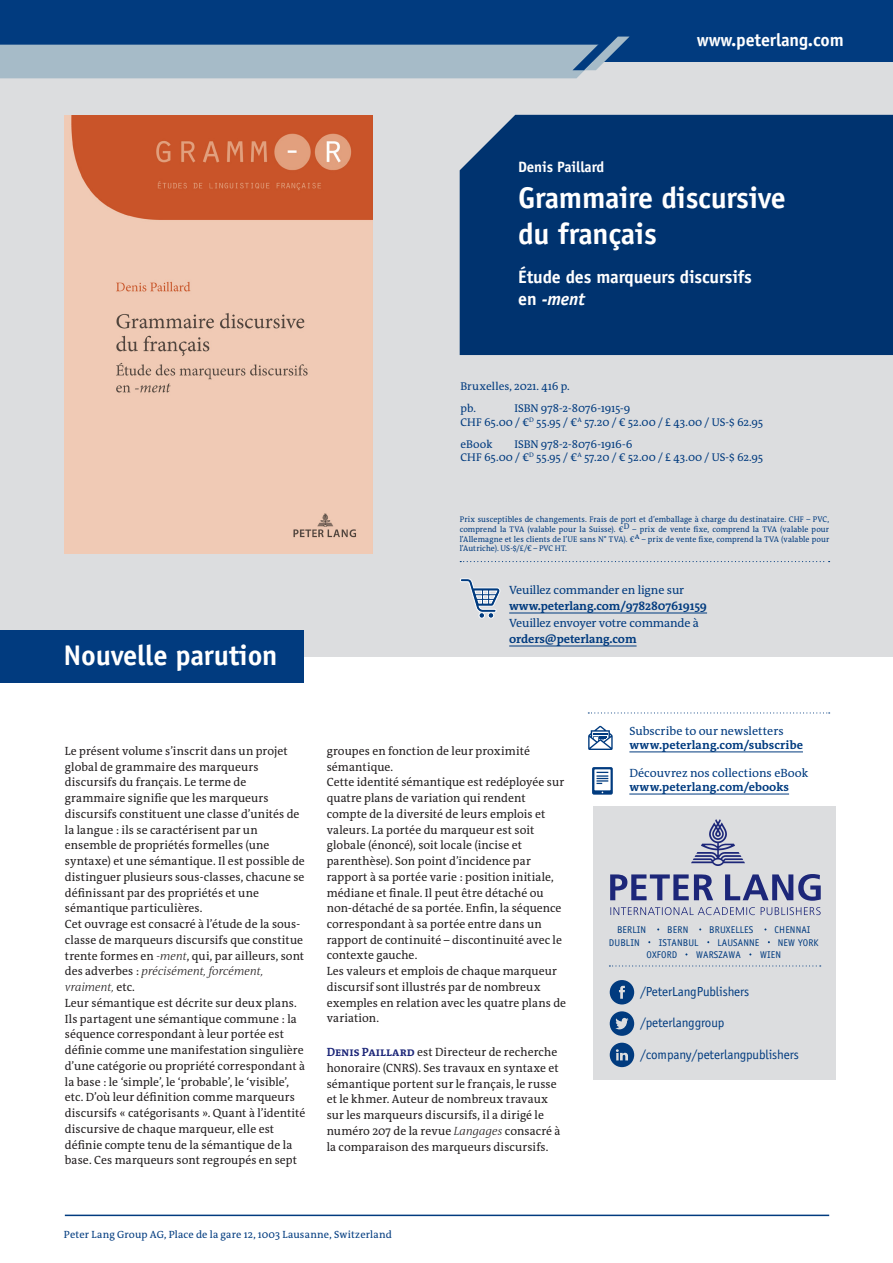
<style>
.page{position:relative;width:893px;height:1263px;background:#fff}
.page>*{position:absolute;margin:0;border:0;box-sizing:border-box;transform-origin:0 0}
.t1{font:700 30px/36px "Officina Sans";letter-spacing:-.01em;color:#fff}
.t2{font:700 28.5px "Officina Sans";letter-spacing:-.01em;color:#fff}
.t3{font:700 18px/21.6px "Officina Sans";letter-spacing:-.01em;color:#fff}
.t4{font:700 15px "Officina Sans";letter-spacing:-.01em;color:#fff}
.t5{font:13.05px "Officina Sans";letter-spacing:-.01em;color:#013b7f}
.t6{font:12px/15.8px "The Antiqua B W5 Plain";letter-spacing:.01em;color:#231f20}
.t7{font:12px "The Antiqua B W5 Plain";letter-spacing:-.01em;color:#013b7f}
.t8{font:700 12px "The Antiqua B W7";letter-spacing:-.01em;color:#013b7f}
.t9{font:italic 300 12px/15.8px "The Antiqua B W3";letter-spacing:.005em;color:#231f20}
.t10{font:11.25px/13.5px "The Antiqua B W5 Plain";color:#013b7f}
.t11{font:10.5px "The Antiqua B W5 Plain";letter-spacing:.015em;color:#013b7f}
.t12{font:9.75px "Officina Sans";letter-spacing:.01em;color:#013b7f}
.t13{font:8.25px/9.9px "The Antiqua B W5 Plain";letter-spacing:.005em;color:#013b7f;text-align:justify;scale:.95 1}
.s1{font-style:italic}
.s2{font-family:"The Antiqua B W3";font-weight:300;font-style:italic}
.s3{font-family:"The Antiqua B W5 Plain";font-weight:400;font-style:normal}
.s4{font-family:"The Antiqua B W7";font-weight:700;color:#1d2779}
</style>
<div class="page">
<div style="left:0;top:49px;width:893px;height:608px;background:#dcdddf"></div>
<div style="left:0;top:0;width:893px;height:62px;background:#013b7f"></div>
<svg style="left:0;top:37px;width:629px;height:41px"></svg>
<div style="left:460px;top:115px;width:433px;height:240px;background:#00336f"></div>
<hr style="left:65px;top:1214px;width:764px;height:2px;background:#013b7f">
<div style="left:0;top:630px;width:303px;height:53px;background:#013b7f"></div>
<svg style="left:460px;top:561px;width:370px;height:1px"></svg>
<hr style="left:509px;top:613px;width:198px;height:1px;background:#013b7f">
<hr style="left:509px;top:646px;width:128px;height:1px;background:#013b7f">
<hr style="left:629px;top:794px;width:160px;height:1px;background:#013b7f">
<svg style="left:588px;top:726px;width:25px;height:24px"></svg>
<svg style="left:592px;top:767px;width:21px;height:28px"></svg>
<svg style="left:588px;top:712px;width:242px;height:1px"></svg>
<div style="left:488px;top:612px;width:6px;height:7px;border:1px solid #fff;border-radius:50%"></div>
<svg style="left:460px;top:578px;width:41px;height:40px"></svg>
<div style="left:479px;top:612px;width:6px;height:7px;border:1px solid #fff;border-radius:50%"></div>
<div style="left:593px;top:806px;width:243px;height:274px;background:#dcdddf"></div>
<svg style="left:610px;top:1043px;width:24px;height:24px"></svg>
<svg style="left:610px;top:980px;width:24px;height:24px"></svg>
<svg style="left:610px;top:1011px;width:24px;height:25px"></svg>
<svg style="left:609px;top:965px;width:212px;height:1px"></svg>
<svg style="left:610px;top:874px;width:211px;height:27px"></svg>
<svg style="left:610px;top:907px;width:211px;height:8px"></svg>
<img style="left:691px;top:820px;width:53px;height:46px">
<hr style="left:629px;top:752px;width:174px;height:1px;background:#013b7f">
<img style="left:65px;top:116px;width:308px;height:437px">
<h3 class="t3" style="left:697px;top:29px;width:148px">www.peterlang.com</h3>
<p class="t4" style="left:518px;top:158px;width:88px">Denis Paillard</p>
<h1 class="t1" style="left:518px;top:180px;width:269px">Grammaire discursive du français</h1>
<h3 class="t3" style="left:518px;top:266px;width:235px">Étude des marqueurs discursifs en <span class="s1">-ment</span></h3>
<h2 class="t2" style="left:64px;top:638px;width:215px">Nouvelle parution</h2>
<p class="t6" style="left:65px;top:743px;width:242px">Le présent volume s’inscrit dans un projet global de grammaire des marqueurs discursifs du français. Le terme de grammaire signifie que les marqueurs discursifs constituent une classe d’unités de la langue : ils se caractérisent par un ensemble de propriétés formelles (une syntaxe) et une sémantique. Il est possible de distinguer plusieurs sous-classes, chacune se définissant par des propriétés et une sémantique particulières.<br>Cet ouvrage est consacré à l’étude de la sous&shy;classe de marqueurs discursifs que constitue trente formes en <span class="s2">-ment</span>, qui, par ailleurs, sont</p>
<p class="t9" style="left:65px;top:963px;width:200px"><span class="s3">des adverbes :</span> précisément, forcément, vraiment, <span class="s3">etc.</span></p>
<p class="t6" style="left:65px;top:995px;width:242px">Leur sémantique est décrite sur deux plans.<br>Ils partagent une sémantique commune : la séquence correspondant à leur portée est définie comme une manifestation singulière d’une catégorie ou propriété correspondant à la base : le ‘simple’, le ‘probable’, le ‘visible’, etc. D’où leur définition comme marqueurs discursifs « catégorisants ». Quant à l’identité discursive de chaque marqueur, elle est définie compte tenu de la sémantique de la base. Ces marqueurs sont regroupés en sept</p>
<p class="t10" style="left:460px;top:375px;width:111px;line-height:22px">Bruxelles, 2021. 416 p. pb.</p>
<p class="t10" style="left:460px;top:402px;width:304px;text-indent:54px">ISBN 978-2-8076-1915-9<br>CHF 65.00 / €<sup>D</sup> 55.95 / €<sup>A</sup> 57.20 / € 52.00 / £ 43.00 / US-$ 62.95</p>
<p class="t10" style="left:460px;top:437px;width:34px">eBook</p>
<p class="t10" style="left:460px;top:437px;width:304px;text-indent:54px">ISBN 978-2-8076-1916-6<br>CHF 65.00 / €<sup>D</sup> 55.95 / €<sup>A</sup> 57.20 / € 52.00 / £ 43.00 / US-$ 62.95</p>
<p class="t13" style="left:460px;top:514px;width:390px">Prix susceptibles de changements. Frais de port et d’emballage à charge du destinataire. CHF – PVC, comprend la TVA (valable pour la Suisse). €D – prix de vente fixe, comprend la TVA (valable pour l’Allemagne et les clients de l’UE sans N° TVA). €A – prix de vente fixe, comprend la TVA (valable pour l’Autriche). US-$/£/€ – PVC HT.</p>
<p class="t7" style="left:509px;top:582px;width:176px">Veuillez commander en ligne sur</p>
<p class="t8" style="left:509px;top:598px;width:199px">www.peterlang.com/9782807619159</p>
<p class="t7" style="left:509px;top:615px;width:191px">Veuillez envoyer votre commande à</p>
<p class="t8" style="left:509px;top:631px;width:129px">orders@peterlang.com</p>
<p class="t6" style="left:327px;top:743px;width:241px">groupes en fonction de leur proximité sémantique.<br>Cette identité sémantique est redéployée sur quatre plans de variation qui rendent compte de la diversité de leurs emplois et valeurs. La portée du marqueur est soit globale (énoncé), soit locale (incise et parenthèse). Son point d’incidence par rapport à sa portée varie : position initiale, médiane et finale. Il peut être détaché ou non-détaché de sa portée. Enfin, la séquence correspondant à sa portée entre dans un rapport de continuité – discontinuité avec le contexte gauche.<br>Les valeurs et emplois de chaque marqueur discursif sont illustrés par de nombreux exemples en relation avec les quatre plans de variation.</p>
<p class="t6" style="left:327px;top:1044px;width:235px"><span class="s4">Denis Paillard</span> est Directeur de recherche honoraire (CNRS). Ses travaux en syntaxe et sémantique portent sur le français, le russe et le khmer. Auteur de nombreux travaux sur les marqueurs discursifs, il a dirigé le numéro 207 de la revue <span class="s2">Langages</span> consacré à la comparaison des marqueurs discursifs.</p>
<p class="t7" style="left:629px;top:723px;width:156px">Subscribe to our newsletters</p>
<p class="t8" style="left:629px;top:737px;width:175px">www.peterlang.com/subscribe</p>
<p class="t7" style="left:629px;top:765px;width:181px">Découvrez nos collections eBook</p>
<p class="t8" style="left:629px;top:779px;width:161px">www.peterlang.com/ebooks</p>
<p class="t12" style="left:617px;top:924px;width:31px">BERLIN</p>
<p class="t12" style="left:667px;top:924px;width:22px">BERN</p>
<p class="t12" style="left:709px;top:924px;width:46px">BRUXELLES</p>
<p class="t12" style="left:775px;top:924px;width:37px">CHENNAI</p>
<p class="t12" style="left:609px;top:937px;width:32px">DUBLIN</p>
<p class="t12" style="left:659px;top:937px;width:41px">ISTANBUL</p>
<p class="t12" style="left:717px;top:937px;width:44px">LAUSANNE</p>
<p class="t12" style="left:778px;top:937px;width:43px">NEW YORK</p>
<p class="t12" style="left:646px;top:949px;width:32px">OXFORD</p>
<p class="t12" style="left:696px;top:949px;width:46px">WARSZAWA</p>
<p class="t12" style="left:760px;top:949px;width:22px">WIEN</p>
<p class="t5" style="left:640px;top:984px;width:111px">/PeterLangPublishers</p>
<p class="t5" style="left:640px;top:1015px;width:86px">/peterlanggroup</p>
<p class="t5" style="left:640px;top:1047px;width:160px">/company/peterlangpublishers</p>
<p class="t11" style="left:64px;top:1228px;width:329px">Peter Lang Group AG, Place de la gare 12, 1003 Lausanne, Switzerland</p>
</div>
